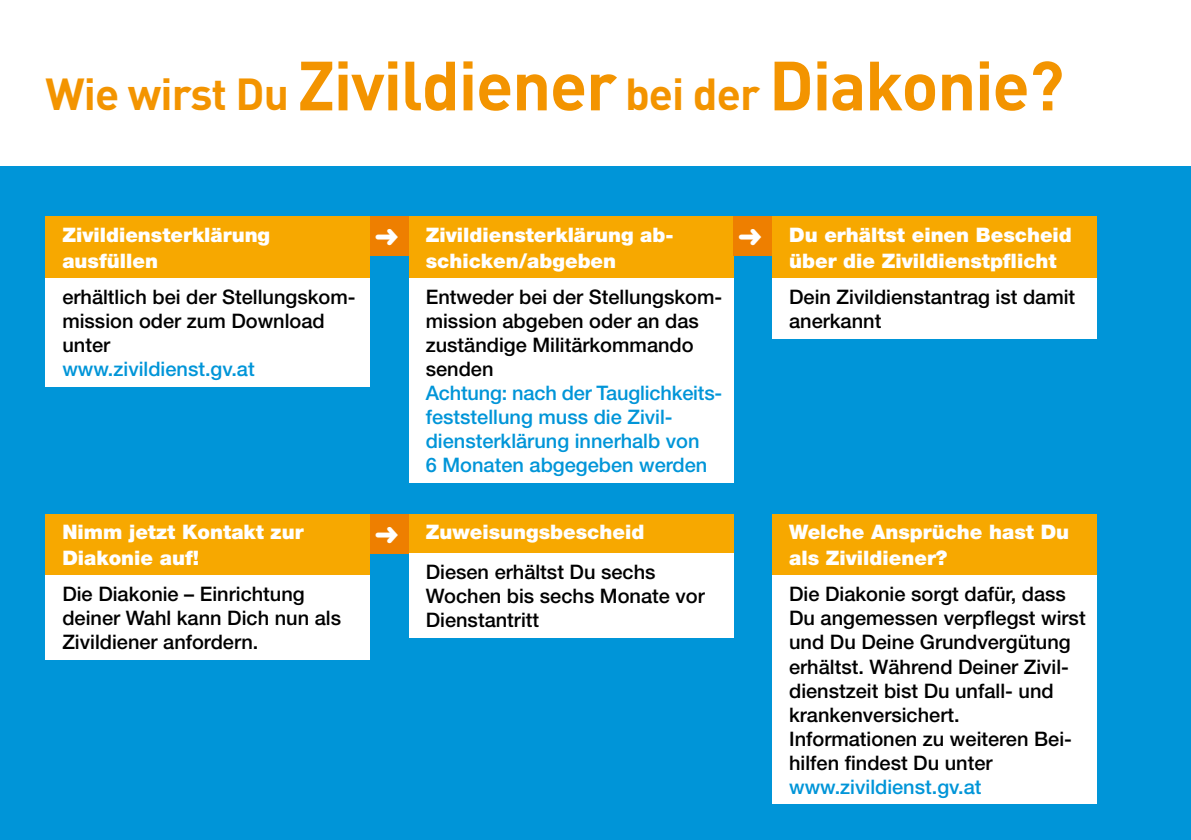
<style>
.page{position:relative;width:1191px;height:840px;background:#fff}
.page>*{position:absolute;margin:0;border:0;box-sizing:border-box;transform-origin:0 0}
.t1{font:700 68.4px "DIN Pro";letter-spacing:-.02em;color:#f39400}
.t2{font:500 20px/24px "Helvetica Neue";color:#000}
.t3{font:900 20px/26px "Helvetica Neue";color:#fff}
.t4{font:500 20px/24px "Helvetica Neue";color:#0095d8}
.s1{font-size:44.2px}
</style>
<div class="page">
<div style="left:0;top:166px;width:1191px;height:673px;background:#0095d8"></div>
<div style="left:45px;top:216px;width:325px;height:62px;background:#f7a800"></div>
<div style="left:45px;top:278px;width:325px;height:108px;background:#fff"></div>
<div style="left:45px;top:513px;width:325px;height:62px;background:#f7a800"></div>
<div style="left:45px;top:575px;width:325px;height:84px;background:#fff"></div>
<div style="left:409px;top:216px;width:324px;height:62px;background:#f7a800"></div>
<div style="left:409px;top:278px;width:324px;height:204px;background:#fff"></div>
<div style="left:409px;top:513px;width:324px;height:40px;background:#f7a800"></div>
<div style="left:409px;top:553px;width:324px;height:84px;background:#fff"></div>
<div style="left:772px;top:216px;width:325px;height:62px;background:#f7a800"></div>
<div style="left:772px;top:278px;width:325px;height:60px;background:#fff"></div>
<div style="left:772px;top:513px;width:325px;height:62px;background:#f7a800"></div>
<div style="left:772px;top:575px;width:325px;height:228px;background:#fff"></div>
<div style="left:370px;top:216px;width:39px;height:40px;background:#ee7f00"></div>
<div style="left:370px;top:513px;width:39px;height:40px;background:#ee7f00"></div>
<div style="left:733px;top:216px;width:39px;height:40px;background:#ee7f00"></div>
<h1 class="t1" style="left:45px;top:39px;width:1020px"><span class="s1">Wie wirst Du</span> Zivildiener <span class="s1">bei der</span> Diakonie?</h1>
<p class="t3" style="left:62px;top:222px;width:209px">Zivildiensterklärung ausfüllen</p>
<p class="t2" style="left:62px;top:284px;width:295px">erhältlich bei der Stellungskom&shy;mission oder zum Download unter</p>
<p class="t4" style="left:62px;top:356px;width:194px">www.zivildienst.gv.at</p>
<p class="t3" style="left:62px;top:519px;width:243px">Nimm jetzt Kontakt zur<br>Diakonie auf!</p>
<p class="t2" style="left:62px;top:581px;width:280px">Die Diakonie – Einrichtung deiner Wahl kann Dich nun als<br>Zivildiener anfordern.</p>
<p class="t3" style="left:426px;top:222px;width:249px">Zivildiensterklärung ab&shy;schicken/abgeben</p>
<p class="t2" style="left:426px;top:284px;width:298px">Entweder bei der Stellungskom&shy;mission abgeben oder an das zuständige Militärkommando senden</p>
<p class="t4" style="left:426px;top:380px;width:294px">Achtung: nach der Tauglichkeits-- feststellung muss die Zivil&shy;diensterklärung innerhalb von<br>6 Monaten abgegeben werden</p>
<p class="t3" style="left:426px;top:519px;width:220px">Zuweisungsbescheid</p>
<p class="t2" style="left:426px;top:559px;width:281px">Diesen erhältst Du sechs<br>Wochen bis sechs Monate vor<br>Dienstantritt</p>
<p class="t3" style="left:789px;top:222px;width:284px">Du erhältst einen Bescheid über die Zivildienstpflicht</p>
<p class="t2" style="left:789px;top:284px;width:288px">Dein Zivildienstantrag ist damit anerkannt</p>
<p class="t3" style="left:789px;top:519px;width:282px">Welche Ansprüche hast Du als Zivildiener?</p>
<p class="t2" style="left:789px;top:581px;width:298px">Die Diakonie sorgt dafür, dass<br>Du angemessen verpflegst wirst und Du Deine Grundvergütung erhältst. Während Deiner Zivil&shy;dienstzeit bist Du unfall- und krankenversichert.<br>Informationen zu weiteren Bei&shy;hilfen findest Du unter</p>
<p class="t4" style="left:789px;top:773px;width:194px">www.zivildienst.gv.at</p>
</div>
